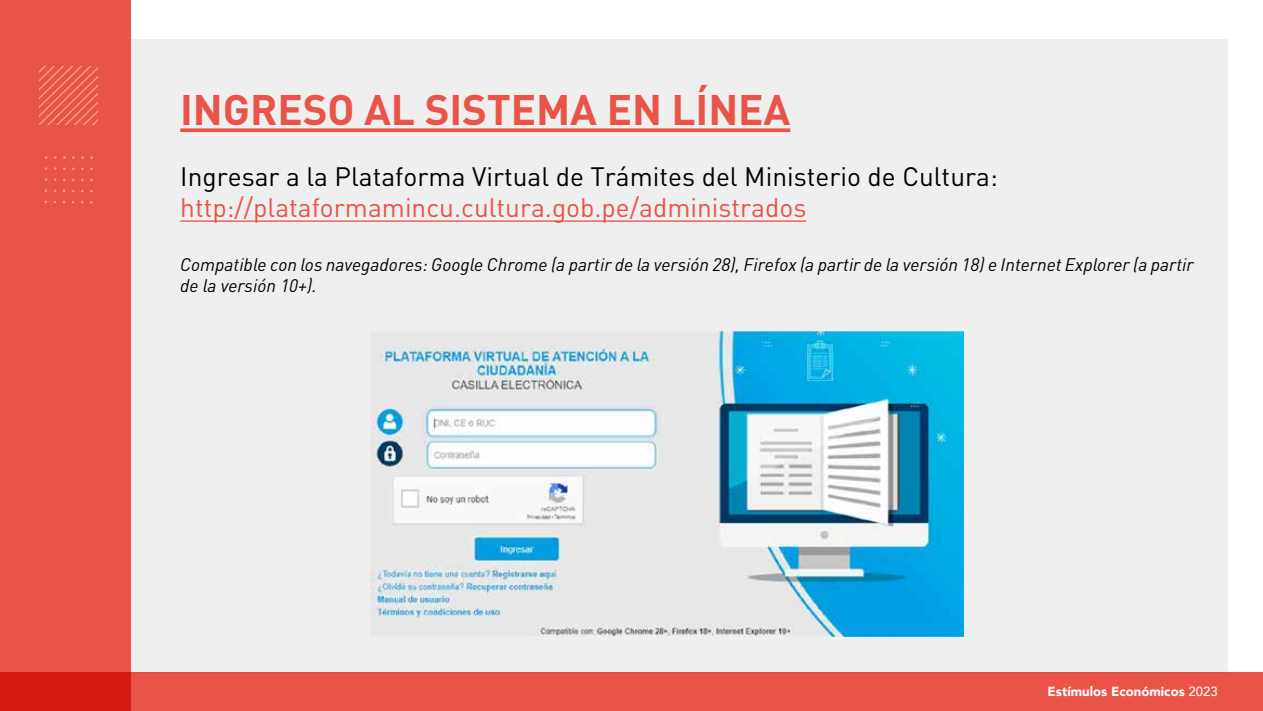
<style>
.page{position:relative;width:1263px;height:711px;background:#fff}
.page>*{position:absolute;margin:0;border:0;box-sizing:border-box;transform-origin:0 0}
.t1{font:700 42.15px "DIN Pro";letter-spacing:-.005em;color:#ea5347}
.t2{font:26.25px "DIN Pro";color:#000}
.t3{font:26.25px "DIN Pro";color:#ea5347}
.t4{font:italic 18px/21.6px "DIN Pro";color:#000}
.t5{font:900 13.2px "Avenir";color:#fff}
.s1{font-weight:500}
</style>
<div class="page">
<div style="left:36px;top:39px;width:1192px;height:633px;background:#efefef"></div>
<div style="left:0;top:0;width:130px;height:710px;background:#ea5347"></div>
<div style="left:0;top:672px;width:1263px;height:38px;background:#ea5347"></div>
<svg style="left:40px;top:66px;width:58px;height:58px"></svg>
<hr style="left:180px;top:220px;width:626px;height:2px;background:#ea5347">
<img style="left:370px;top:331px;width:593px;height:304px">
<svg style="left:180px;top:128px;width:610px;height:4px;fill:#ea5347"></svg>
<h1 class="t1" style="left:180px;top:74px;width:612px">INGRESO AL SISTEMA EN LÍNEA</h1>
<h2 class="t2" style="left:180px;top:156px;width:819px">Ingresar a la Plataforma Virtual de Trámites del Ministerio de Cultura:</h2>
<h2 class="t3" style="left:180px;top:187px;width:628px">http://plataformamincu.cultura.gob.pe/administrados</h2>
<p class="t4" style="left:180px;top:251px;width:1015px">Compatible con los navegadores: Google Chrome (a partir de la versión 28), Firefox (a partir de la versión 18) e Internet Explorer (a partir de la versión 10+).</p>
<p class="t5" style="left:1048px;top:680px;width:172px">Estímulos Económicos <span class="s1">2023</span></p>
</div>
